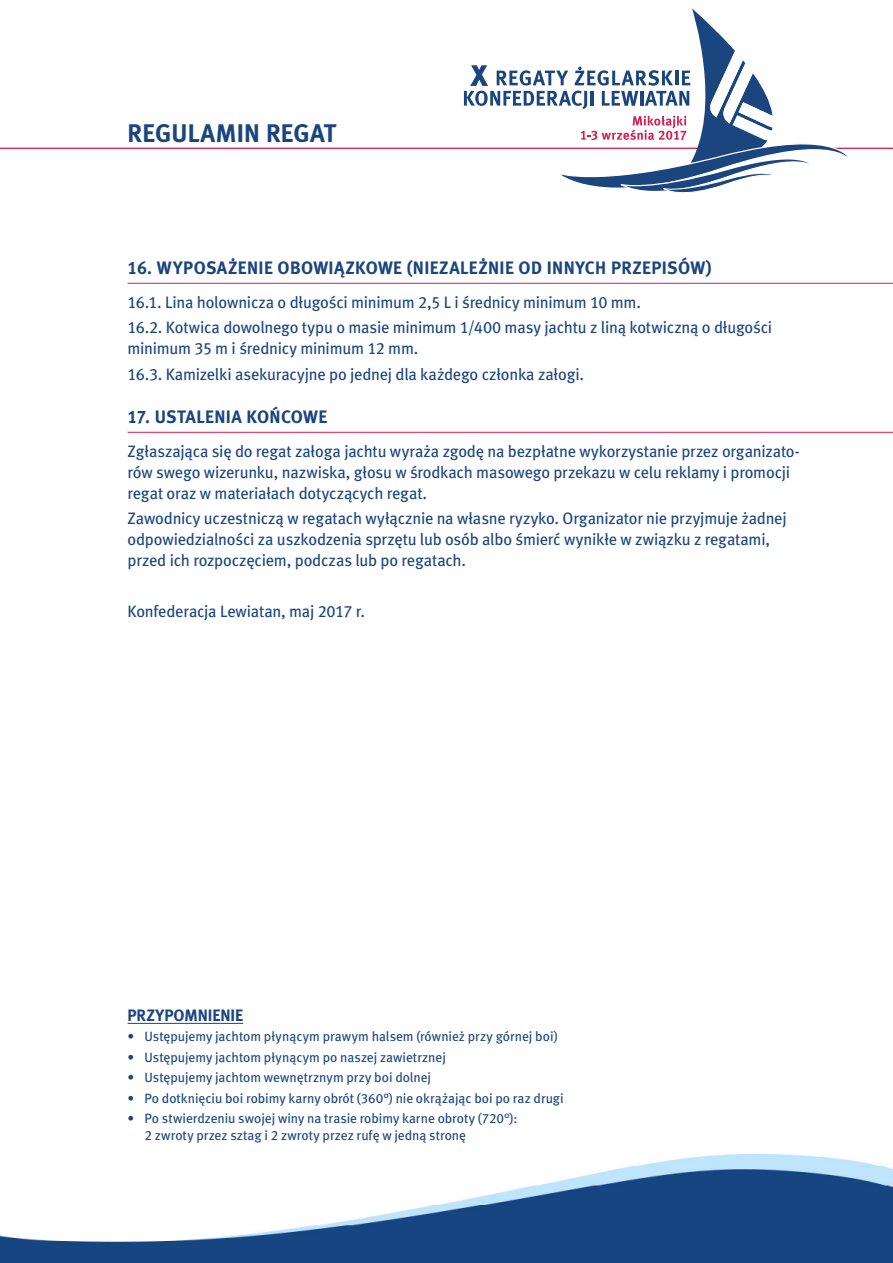
<style>
.page{position:relative;width:893px;height:1263px;background:#fff}
.page>*{position:absolute;margin:0;border:0;box-sizing:border-box;transform-origin:0 0}
.t1{font:25.5px "Meta Bold CELF";letter-spacing:.01em;color:#1b457f}
.t2{font:18px "Meta Bold CELF";letter-spacing:.02em;color:#1b457f}
.t3{font:16.5px/21px "Meta Book CELF";letter-spacing:-.015em;color:#1b457f}
.t4{font:16.5px "Meta Bold CELF";letter-spacing:-.005em;color:#1b457f}
.t5{font:13.5px/16.2px "Meta Book CELF";letter-spacing:-.005em;color:#1b457f}
</style>
<div class="page">
<img style="left:0;top:1154px;width:893px;height:109px">
<hr style="left:128px;top:283px;width:765px;height:1px;background:#d41f53">
<hr style="left:128px;top:432px;width:765px;height:1px;background:#d41f53">
<hr style="left:128px;top:1023px;width:115px;height:1px;background:#1b457f">
<hr style="left:0;top:148px;width:893px;height:1px;background:#d41f53">
<svg style="left:464px;top:8px;width:390px;height:185px"></svg>
<h1 class="t1" style="left:128px;top:117px;width:210px">REGULAMIN REGAT</h1>
<p class="t2" style="left:128px;top:257px;width:586px">16. WYPOSAŻENIE OBOWIĄZKOWE (NIEZALEŻNIE OD INNYCH PRZEPISÓW)</p>
<p class="t3" style="left:128px;top:290px;width:646px;line-height:25.2px">16.1. Lina holownicza o długości minimum 2,5 L i średnicy minimum 10 mm.<br>16.2. Kotwica dowolnego typu o masie minimum 1/400 masy jachtu z liną kotwiczną o długości</p>
<p class="t3" style="left:128px;top:336px;width:458px;line-height:25.2px">minimum 35 m i średnicy minimum 12 mm.<br>16.3. Kamizelki asekuracyjne po jednej dla każdego członka załogi.</p>
<p class="t2" style="left:128px;top:406px;width:201px">17. USTALENIA KOŃCOWE</p>
<p class="t3" style="left:128px;top:441px;width:674px">Zgłaszająca się do regat załoga jachtu wyraża zgodę na bezpłatne wykorzystanie przez organizato&shy;rów swego wizerunku, nazwiska, głosu w środkach masowego przekazu w celu reklamy i promocji regat oraz w materiałach dotyczących regat.</p>
<p class="t3" style="left:128px;top:508px;width:661px">Zawodnicy uczestniczą w regatach wyłącznie na własne ryzyko. Organizator nie przyjmuje żadnej odpowiedzialności za uszkodzenia sprzętu lub osób albo śmierć wynikłe w związku z regatami, przed ich rozpoczęciem, podczas lub po regatach.</p>
<p class="t3" style="left:128px;top:601px;width:239px">Konfederacja Lewiatan, maj 2017 r.</p>
<p class="t4" style="left:128px;top:1005px;width:117px">PRZYPOMNIENIE</p>
<p class="t5" style="left:128px;top:1029px;width:432px">• Ustępujemy jachtom płynącym prawym halsem (również przy górnej boi)</p>
<p class="t5" style="left:128px;top:1049px;width:320px">• Ustępujemy jachtom płynącym po naszej zawietrznej</p>
<p class="t5" style="left:128px;top:1070px;width:305px">• Ustępujemy jachtom wewnętrznym przy boi dolnej</p>
<p class="t5" style="left:128px;top:1090px;width:438px">• Po dotknięciu boi robimy karny obrót (360°) nie okrążając boi po raz drugi</p>
<p class="t5" style="left:145px;top:1110px;width:374px;text-indent:-17px">• Po stwierdzeniu swojej winy na trasie robimy karne obroty (720°):<br>2 zwroty przez sztag i 2 zwroty przez rufę w jedną stronę</p>
</div>
